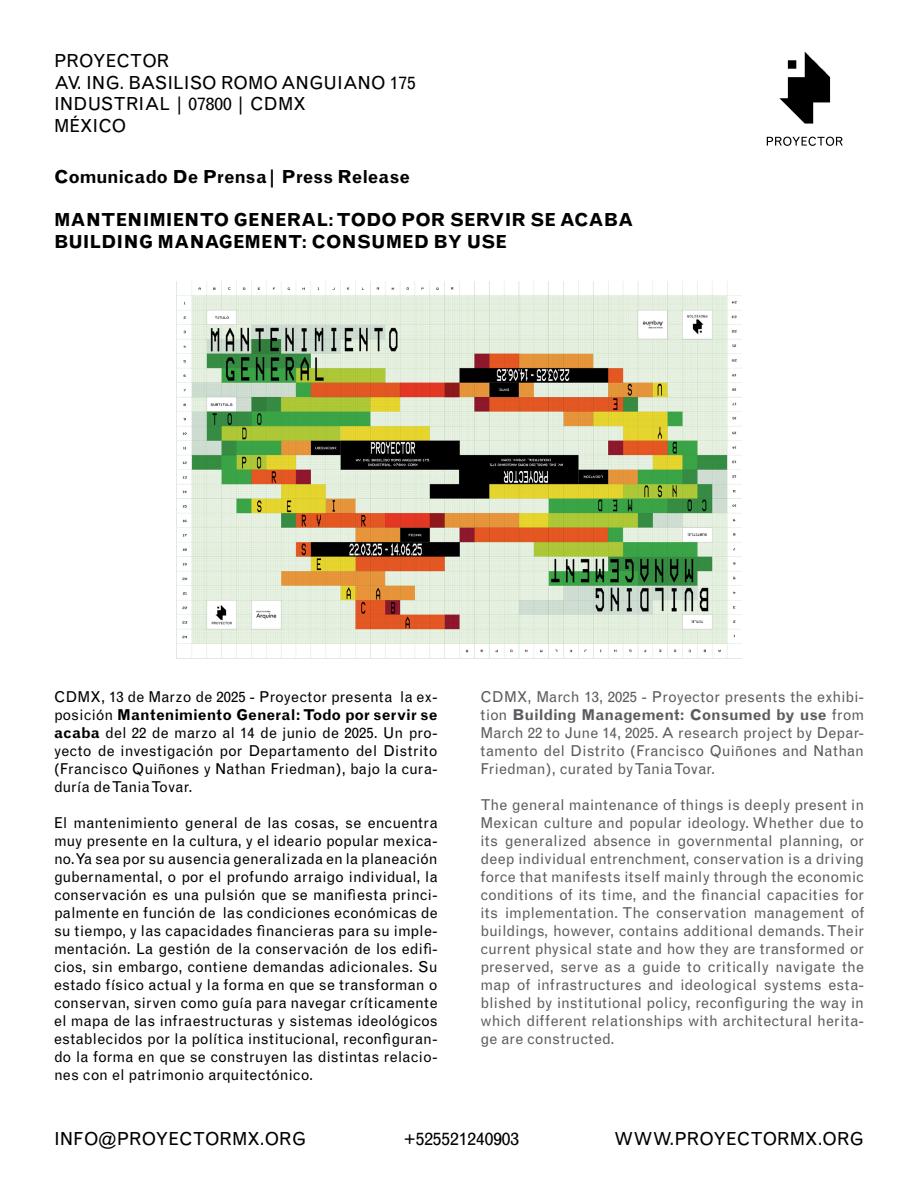
<style>
.page{position:relative;width:918px;height:1188px;background:#fff}
.page>*{position:absolute;margin:0;border:0;box-sizing:border-box;transform-origin:0 0}
.t1{font:18px/21.6px "Grotesque MT Std";color:#000}
.t2{font:700 18px/21.6px "Grotesque MT Std";color:#000}
.t3{font:15px/18px "Grotesque MT Std";letter-spacing:.005em;color:#000;text-align:justify}
.t4{font:15px/18px "Grotesque MT Std";letter-spacing:.005em;color:#5c5b5f;text-align:justify}
.s1{font-weight:700}
</style>
<div class="page">
<svg style="left:779px;top:52px;width:51px;height:72px"></svg>
<svg style="left:767px;top:137px;width:76px;height:9px"></svg>
<img style="left:177px;top:281px;width:565px;height:377px">
<p class="t1" style="left:54px;top:50px;width:363px">PROYECTOR<br>AV. ING. BASILISO ROMO ANGUIANO 175<br>INDUSTRIAL | 07800 | CDMX<br>MÉXICO</p>
<p class="t2" style="left:54px;top:166px;width:358px">Comunicado De Prensa| Press Release</p>
<p class="t2" style="left:54px;top:209px;width:581px">MANTENIMIENTO GENERAL: TODO POR SERVIR SE ACABA<br>BUILDING MANAGEMENT: CONSUMED BY USE</p>
<p class="t3" style="left:54px;top:688px;width:385px">CDMX, 13 de Marzo de 2025 - Proyector presenta la ex&shy;posición <span class="s1">Mantenimiento General: Todo por servir se acaba</span> del 22 de marzo al 14 de junio de 2025. Un pro&shy;yecto de investigación por Departamento del Distrito (Francisco Quiñones y Nathan Friedman), bajo la cura&shy;duría de Tania Tovar.</p>
<p class="t3" style="left:54px;top:814px;width:385px">El mantenimiento general de las cosas, se encuentra muy presente en la cultura, y el ideario popular mexica&shy;no. Ya sea por su ausencia generalizada en la planeación gubernamental, o por el profundo arraigo individual, la conservación es una pulsión que se manifiesta princi&shy;palmente en función de las condiciones económicas de su tiempo, y las capacidades financieras para su imple&shy;mentación. La gestión de la conservación de los edifi&shy;cios, sin embargo, contiene demandas adicionales. Su estado físico actual y la forma en que se transforman o conservan, sirven como guía para navegar críticamente el mapa de las infraestructuras y sistemas ideológicos establecidos por la política institucional, reconfiguran&shy;do la forma en que se construyen las distintas relacio&shy;nes con el patrimonio arquitectónico.</p>
<p class="t4" style="left:480px;top:688px;width:385px">CDMX, March 13, 2025 - Proyector presents the exhibi&shy;tion <span class="s1">Building Management: Consumed by use</span> from March 22 to June 14, 2025. A research project by Depar&shy;tamento del Distrito (Francisco Quiñones and Nathan Friedman), curated by Tania Tovar.</p>
<p class="t4" style="left:480px;top:796px;width:385px">The general maintenance of things is deeply present in Mexican culture and popular ideology. Whether due to its generalized absence in governmental planning, or deep individual entrenchment, conservation is a driving force that manifests itself mainly through the economic conditions of its time, and the financial capacities for its implementation. The conservation management of buildings, however, contains additional demands. Their current physical state and how they are transformed or preserved, serve as a guide to critically navigate the map of infrastructures and ideological systems esta&shy;blished by institutional policy, reconfiguring the way in which different relationships with architectural herita&shy;ge are constructed.</p>
<p class="t1" style="left:54px;top:1128px;width:254px">INFO@PROYECTORMX.ORG</p>
<p class="t1" style="left:404px;top:1128px;width:117px">+525521240903</p>
<p class="t1" style="left:614px;top:1128px;width:251px">WWW.PROYECTORMX.ORG</p>
</div>
